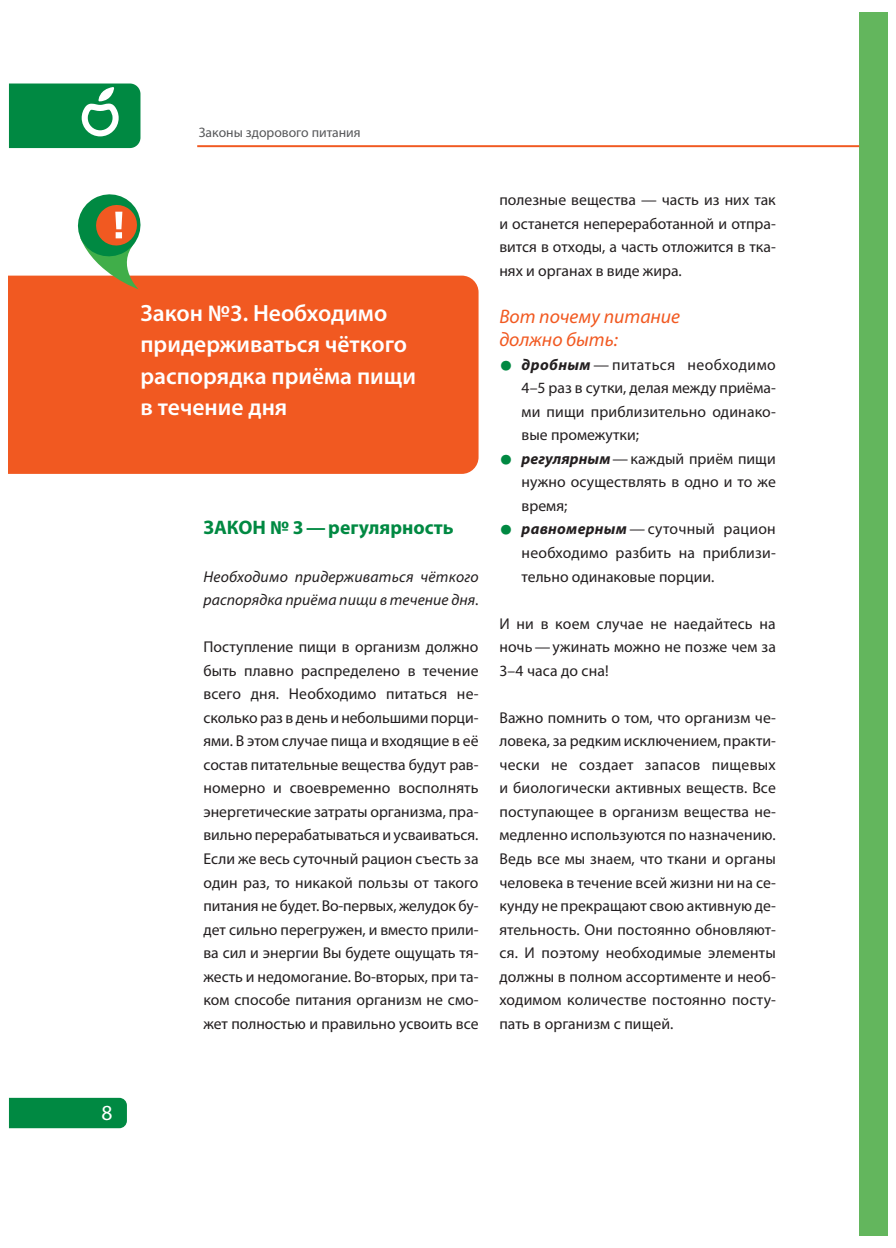
<style>
.page{position:relative;width:896px;height:1248px;background:#fff}
.page>*{position:absolute;margin:0;border:0;box-sizing:border-box;transform-origin:0 0}
.t1{font:600 23.6px/31.4px "Myriad Pro";color:#fff}
.t2{font:21.6px "Myriad Pro";color:#fff}
.t3{font:italic 19.6px/23.6px "Myriad Pro";color:#f15921}
.t4{font:700 19.6px "Myriad Pro";color:#008942}
.t5{font:15.6px/23.6px "Myriad Pro";letter-spacing:.005em;color:#231f20;text-align:justify}
.t6{font:italic 15.6px/23.6px "Myriad Pro";letter-spacing:.005em;color:#231f20}
.t7{font:13.8px "Myriad Pro";color:#57585a}
.s1{font-style:normal}
.s2{font-size:47px;color:#008942}
.s3{font-weight:700;font-style:italic}
</style>
<div class="page">
<div style="left:9px;top:1097px;width:118px;height:31px;background:#008942"></div>
<svg style="left:9px;top:83px;width:131px;height:65px"></svg>
<div style="left:859px;top:12px;width:28px;height:1223px;background:#63b65d"></div>
<hr style="left:197px;top:145px;width:662px;height:2px;background:#f15921">
<div style="left:8px;top:275px;width:470px;height:199px;background:#f15921"></div>
<svg style="left:74px;top:194px;width:71px;height:95px"></svg>
<h2 class="t2" style="left:102px;top:1103px;width:13px">8</h2>
<p class="t7" style="left:199px;top:126px;width:163px">Законы здорового питания</p>
<h1 class="t1" style="left:140px;top:298px;width:277px">Закон №3. Необходимо придерживаться чёткого распорядка приёма пищи в течение дня</h1>
<p class="t4" style="left:203px;top:520px;width:252px">ЗАКОН № 3 — регулярность</p>
<p class="t6" style="left:203px;top:565px;width:277px">Необходимо придерживаться чёткого распорядка приёма пищи в течение дня<span class="s1">.</span></p>
<p class="t5" style="left:203px;top:636px;width:277px">Поступление пищи в организм должно быть плавно распределено в течение всего дня. Необходимо питаться не&shy;сколько раз в день и небольшими порци&shy;ями. В этом случае пища и входящие в её состав питательные вещества будут рав&shy;номерно и своевременно восполнять энергетические затраты организма, пра&shy;вильно перерабатываться и усваиваться.<br>Если же весь суточный рацион съесть за один раз, то никакой пользы от такого питания не будет. Во-первых, желудок бу&shy;дет сильно перегружен, и вместо прили&shy;ва сил и энергии Вы будете ощущать тя&shy;жесть и недомогание. Во-вторых, при та&shy;ком способе питания организм не смо&shy;жет полностью и пра вильно усвоить все</p>
<p class="t5" style="left:499px;top:189px;width:278px">полезные вещества — часть из них так и останется непереработанной и отпра&shy;вится в отходы, а часть отложится в тка&shy;нях и органах в виде жира.</p>
<p class="t3" style="left:499px;top:305px;width:182px">Вот почему питание должно быть:</p>
<p class="t5" style="left:521px;top:353px;width:256px;text-indent:-22px"><span class="s2">•</span> <span class="s3">дробным</span> — питаться необходимо 4–5 раз в сутки, делая между приёма&shy;ми пищи приблизительно одинако&shy;вые промежутки;</p>
<p class="t5" style="left:521px;top:447px;width:256px;text-indent:-22px"><span class="s2">•</span> <span class="s3">регулярным</span> — каждый приём пищи нужно осуществлять в одно и то же время;</p>
<p class="t5" style="left:521px;top:518px;width:256px;text-indent:-22px"><span class="s2">•</span> <span class="s3">равномерным</span> — суточный рацион необходимо разбить на приблизи&shy;тельно одинаковые порции.</p>
<p class="t5" style="left:499px;top:612px;width:278px">И ни в коем случае не наедайтесь на ночь — ужинать можно не позже чем за 3–4 часа до сна!</p>
<p class="t5" style="left:499px;top:706px;width:278px">Важно помнить о том, что организм че&shy;ловека, за редким исключением, практи&shy;чески не создает запасов пищевых и биологически активных веществ. Все поступающее в организм вещества не&shy;медленно используются по назначению.<br>Ведь все мы знаем, что ткани и органы человека в течение всей жизни ни на се&shy;кунду не прекращают свою активную де&shy;ятельность. Они постоянно обновляют&shy;ся. И поэтому необходимые элементы должны в полном ассортименте и необ&shy;ходимом количестве постоянно посту&shy;пать в организм с пищей.</p>
</div>
